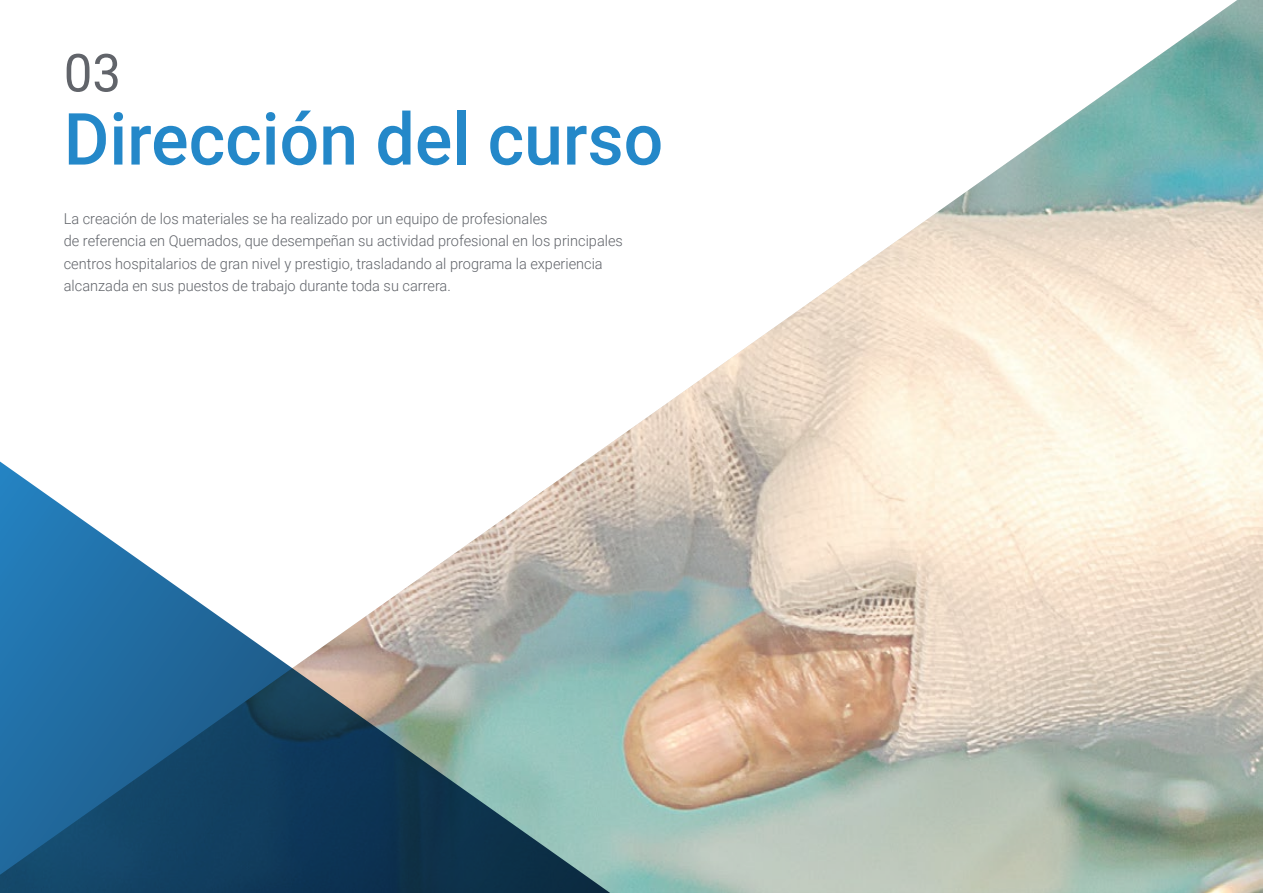
<style>
.page{position:relative;width:1263px;height:893px;background:#fff}
.page>*{position:absolute;margin:0;border:0;box-sizing:border-box;transform-origin:0 0}
.t1{font:500 72px "Roboto";color:#2488c9}
.t2{font:52.5px "Roboto";color:#61646a}
.t3{font:300 15px/22.5px "Roboto";color:#61646a}
</style>
<div class="page">
<img style="left:607px;top:0;width:656px;height:893px">
<svg style="left:0;top:446px;width:640px;height:447px"></svg>
<h2 class="t2" style="left:64px;top:36px;width:59px">03</h2>
<h1 class="t1" style="left:64px;top:89px;width:601px">Dirección del curso</h1>
<p class="t3" style="left:64px;top:207px;width:561px">La creación de los materiales se ha realizado por un equipo de profesionales<br>de referencia en Quemados, que desempeñan su actividad profesional en los principales centros hospitalarios de gran nivel y prestigio, trasladando al programa la experiencia alcanzada en sus puestos de trabajo durante toda su carrera.</p>
</div>
